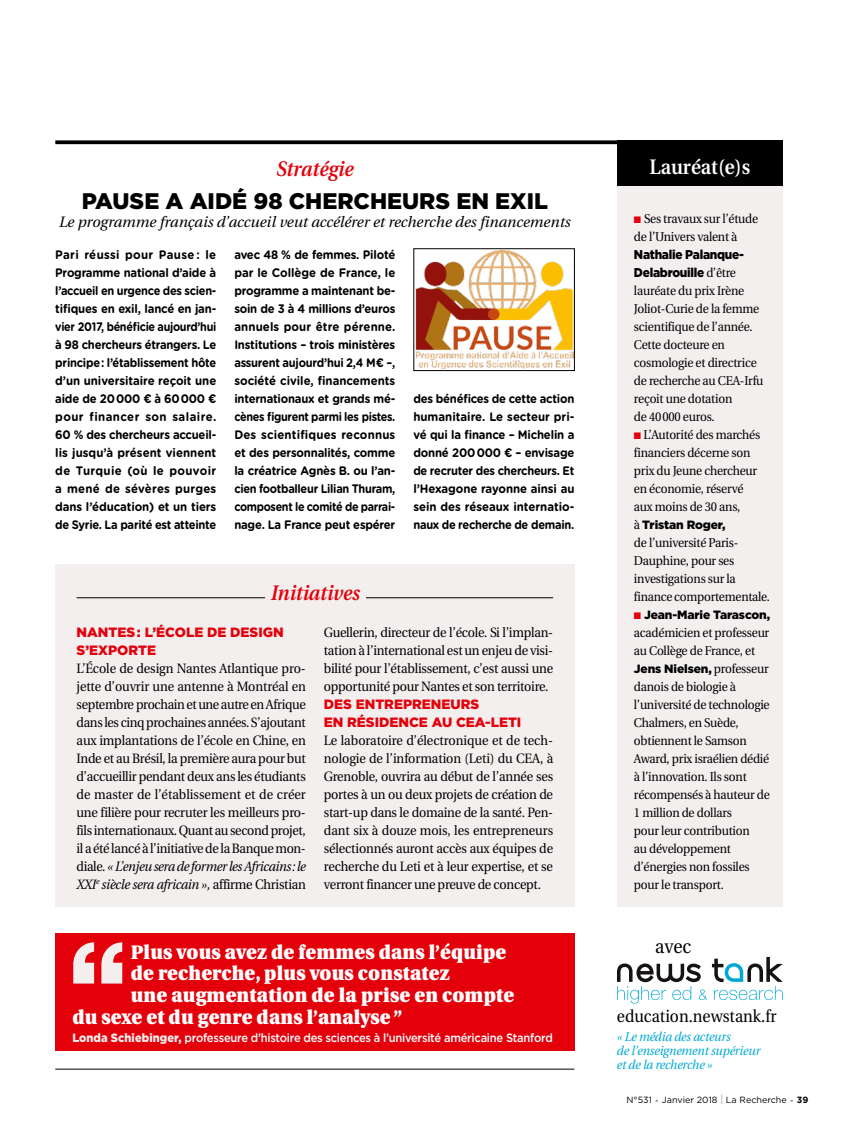
<style>
.page{position:relative;width:851px;height:1136px;background:#fff}
.page>*{position:absolute;margin:0;border:0;box-sizing:border-box;transform-origin:0 0}
.t1{font:900 22.5px "Gotham";color:#000}
.t2{font:italic 600 21px "Utopia";color:#e3000b;scale:.91 1}
.t3{font:600 21px "Utopia";color:#fff;scale:.91 1}
.t4{font:900 19.5px "Utopia";letter-spacing:.01em;color:#fff;scale:.93 1}
.t5{font:19.5px "Utopia";color:#000;scale:.91 1}
.t6{font:17.25px "Utopia";color:#000;scale:.91 1}
.t7{font:italic 15px "Utopia";color:#000}
.t8{font:13.5px/18px "Utopia";letter-spacing:-.02em;color:#000;text-align:justify;scale:.93 1}
.t9{font:900 13.5px/18px "Gotham";color:#e3000b}
.t10{font:12.75px/18px "Utopia";letter-spacing:-.02em;color:#000;scale:.93 1}
.t11{font:italic 12.75px/14.2px "Utopia";letter-spacing:-.01em;color:#00a9d5;scale:.93 1}
.t12{font:900 12.75px/18px "Gotham";letter-spacing:-.02em;color:#000;scale:.93 1}
.t13{font:700 12.3px/18px "Gotham Rounded";letter-spacing:-.025em;color:#000;text-align:justify;scale:.92 1}
.t14{font:700 12.3px/18px "Gotham Rounded";letter-spacing:-.025em;color:#000;text-align:justify;scale:.93 1}
.t15{font:500 12px "Gotham";letter-spacing:-.02em;color:#fff;scale:.93 1}
.t16{font:900 12px "Gotham";letter-spacing:-.01em;color:#000}
.t17{font:9px "Gotham";color:#000}
.s1{font-style:italic}
.s2{font-weight:900;color:#f2efee}
.s3{color:#e3000b}
.s4{font-family:"Utopia";font-weight:400}
.s5{font-family:"Utopia";font-weight:400;font-size:12.75px}
.s6{color:#9c9c9d}
.s7{font-size:10.8px;color:#9c9c9d}
.s8{font-weight:700}
</style>
<div class="page">
<div style="left:55px;top:564px;width:519px;height:342px;background:#f2efee"></div>
<hr style="left:55px;top:1068px;width:519px;height:1px;background:#000">
<svg style="left:55px;top:140px;width:562px;height:4px;fill:#000"></svg>
<hr style="left:77px;top:597px;width:476px;height:1px;background:#000">
<div style="left:55px;top:933px;width:519px;height:117px;background:#e3000b"></div>
<svg style="left:617px;top:956px;width:165px;height:47px"></svg>
<div style="left:265px;top:584px;width:100px;height:27px;background:#f2efee"></div>
<div style="left:617px;top:140px;width:165px;height:52px;background:#000"></div>
<div style="left:617px;top:186px;width:165px;height:720px;background:#f2efee"></div>
<svg style="left:73px;top:942px;width:49px;height:41px"></svg>
<img style="left:416px;top:250px;width:156px;height:119px">
<div style="left:413px;top:248px;width:161px;height:123px;border:1px solid #000"></div>
<h2 class="t2" style="left:276px;top:157px;width:86px">Stratégie</h2>
<h1 class="t1" style="left:82px;top:188px;width:467px">PAUSE A AIDÉ 98 CHERCHEURS EN EXIL</h1>
<p class="t7" style="left:59px;top:214px;width:513px">Le programme français d’accueil veut accélérer et recherche des financements</p>
<p class="t14" style="left:55px;top:245px;width:175px">Pari réussi pour Pause : le Programme national d’aide à l’accueil en urgence des scien&shy;tifiques en exil, lancé en jan&shy;vier 2017, bénéficie aujourd’hui à 98 chercheurs étrangers. Le principe : l’établissement hôte d’un universitaire reçoit une aide de 20 000 € à 60 000 € pour financer son salaire.<br>60 % des chercheurs accueil&shy;lis jusqu’à présent viennent de Turquie (où le pouvoir a mené de sévères purges dans l’éducation) et un tiers de Syrie. La parité est atteinte</p>
<p class="t13" style="left:234px;top:245px;width:176px">avec 48 % de femmes. Piloté par le Collège de France, le programme a maintenant be&shy;soin de 3 à 4 millions d’euros annuels pour être pérenne.<br>Institutions – trois ministères assurent aujourd’hui 2,4 M€ –, société civile, financements internationaux et grands mé&shy;cènes figurent parmi les pistes.<br>Des scientifiques reconnus et des personnalités, comme la créatrice Agnès B. ou l’an&shy;cien footballeur Lilian Thuram, composent le comité de parrai&shy;nage. La France peut espérer</p>
<p class="t13" style="left:413px;top:389px;width:176px">des bénéfices de cette action humanitaire. Le secteur pri&shy;vé qui la finance – Michelin a donné 200 000 € – envisage de recruter des chercheurs. Et l’Hexagone rayonne ainsi au sein des réseaux internatio&shy;naux de recherche de demain.</p>
<h2 class="t2" style="left:271px;top:581px;width:99px">Initiatives</h2>
<p class="t9" style="left:77px;top:622px;width:209px">NANTES: L’ÉCOLE DE DESIGN<br>S’EXPORTE</p>
<p class="t8" style="left:77px;top:659px;width:248px">L’École de design Nantes Atlantique pro&shy;jette d’ouvrir une antenne à Montréal en septembre prochain et une autre en Afrique dans les cinq prochaines années. S’ajoutant aux implantations de l’école en Chine, en Inde et au Brésil, la première aura pour but d’accueillir pendant deux ans les étudiants de master de l’établissement et de créer une filière pour recruter les meilleurs pro&shy;fils internationaux. Quant au second projet, il a été lancé à l’initiative de la Banque mon&shy;diale. <span class="s1">« L’enjeu sera de former les Africains: le XXI</span><sup>e</sup> <span class="s1">siècle sera africain »,</span> affirme Christian</p>
<p class="t8" style="left:324px;top:623px;width:248px">Guellerin, directeur de l’école. Si l’implan&shy;tation à l’international est un enjeu de visi&shy;bilité pour l’établissement, c’est aussi une opportunité pour Nantes et son territoire.</p>
<p class="t9" style="left:324px;top:694px;width:199px">DES ENTREPRENEURS<br>EN RÉSIDENCE AU CEA-LETI</p>
<p class="t8" style="left:324px;top:731px;width:248px">Le laboratoire d’électronique et de tech&shy;nologie de l’information (Leti) du CEA, à Grenoble, ouvrira au début de l’année ses portes à un ou deux projets de création de start-up dans le domaine de la santé. Pen&shy;dant six à douze mois, les entrepreneurs sélectionnés auront accès aux équipes de recherche du Leti et à leur expertise, et se verront financer une preuve de concept.</p>
<h3 class="t4" style="left:131px;top:940px;width:405px">Plus vous avez de femmes dans l’équipe</h3>
<h3 class="t4" style="left:131px;top:962px;width:344px">de recherche, plus vous constatez</h3>
<h3 class="t4" style="left:131px;top:984px;width:414px">une augmentation de la prise en compte</h3>
<h3 class="t4" style="left:72px;top:1005px;width:356px">du sexe et du genre dans l’analyse ”</h3>
<p class="t15" style="left:72px;top:1030px;width:518px"><span class="s2">Londa Schiebinger,</span> professeure d’histoire des sciences à l’université américaine Stanford</p>
<h2 class="t3" style="left:649px;top:155px;width:112px">Lauréat(e)s</h2>
<p class="t10" style="left:634px;top:209px;width:135px"><span class="s3">■</span> Ses travaux sur l’étude de l’Univers valent à</p>
<p class="t12" style="left:634px;top:245px;width:120px">Nathalie Palanque-<br>Delabrouille <span class="s4">d’être</span></p>
<p class="t10" style="left:634px;top:281px;width:141px">lauréate du prix Irène<br>Joliot-Curie de la femme scientifique de l’année.<br>Cette docteure en cosmologie et directrice de recherche au CEA-Irfu reçoit une dotation<br>de 40000 euros.</p>
<p class="t10" style="left:634px;top:425px;width:137px"><span class="s3">■</span> L’Autorité des marchés financiers décerne son prix du Jeune chercheur en économie, réservé aux moins de 30 ans,</p>
<p class="t16" style="left:634px;top:517px;width:93px"><span class="s5">à</span> Tristan Roger,</p>
<p class="t10" style="left:634px;top:533px;width:148px">de l’université Paris-<br>Dauphine, pour ses investigations sur la finance comportementale.</p>
<p class="t16" style="left:634px;top:607px;width:138px"><span class="s3">■</span> Jean-Marie Tarascon,</p>
<p class="t10" style="left:634px;top:623px;width:147px">académicien et professeur au Collège de France, et</p>
<p class="t16" style="left:634px;top:661px;width:136px">Jens Nielsen, <span class="s5">professeur</span></p>
<p class="t10" style="left:634px;top:677px;width:148px">danois de biologie à l’université de technologie<br>Chalmers, en Suède, obtiennent le Samson<br>Award, prix israélien dédié à l’innovation. Ils sont récompensés à hauteur de<br>1 million de dollars<br>pour leur contribution<br>au développement d’énergies non fossiles pour le transport.</p>
<h3 class="t5" style="left:655px;top:935px;width:41px">avec</h3>
<p class="t6" style="left:617px;top:1006px;width:177px">education.newstank.fr</p>
<p class="t11" style="left:617px;top:1029px;width:156px">« Le média des acteurs<br>de l’enseignement supérieur et de la recherche »</p>
<p class="t17" style="left:626px;top:1094px;width:183px">N°531 <span class="s6">•</span> Janvier 2018 <span class="s7">|</span> La Recherche <span class="s6">•</span> <span class="s8">39</span></p>
</div>
